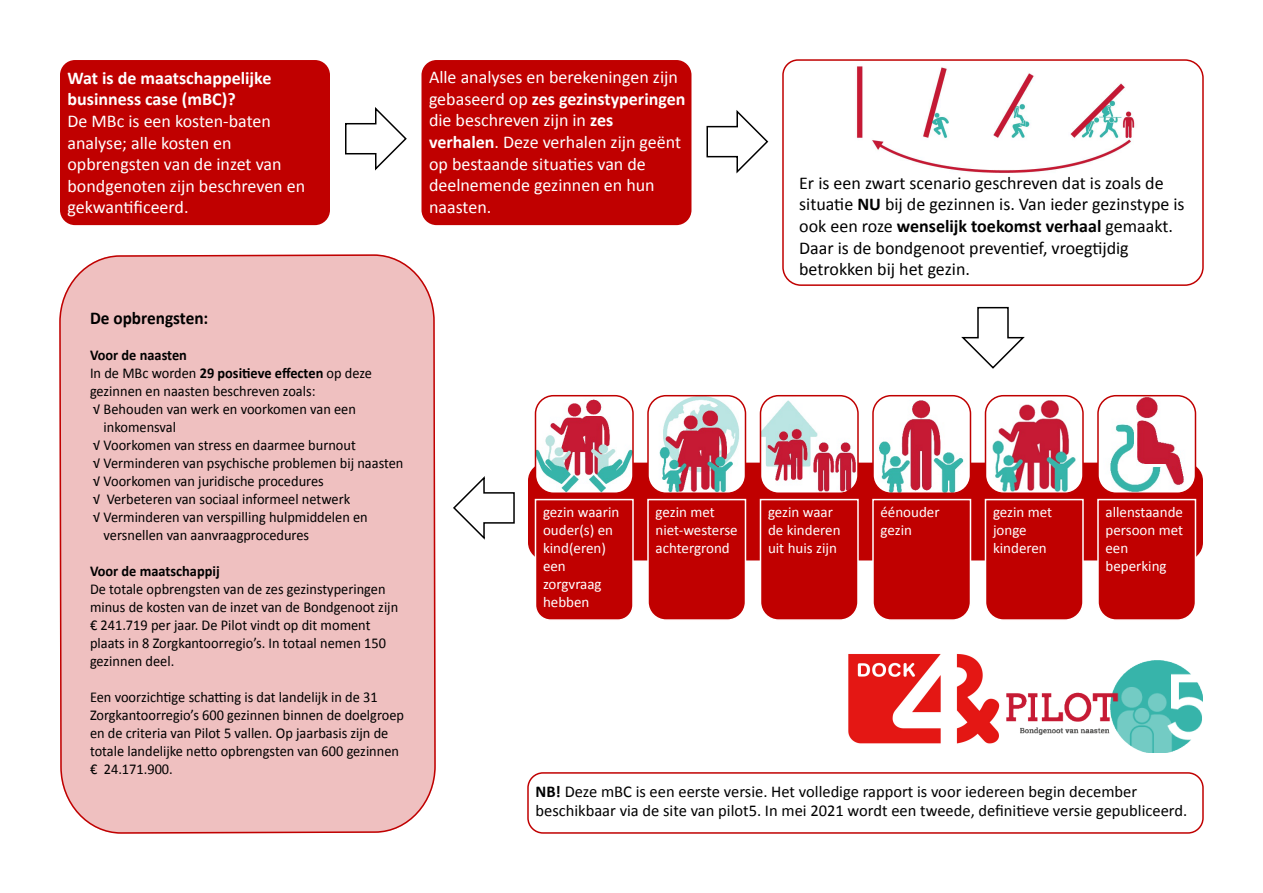
<style>
.page{position:relative;width:1263px;height:893px;background:#fff}
.page>*{position:absolute;margin:0;border:0;box-sizing:border-box;transform-origin:0 0}
.t1{font:18px/21.6px "Calibri";color:#fff}
.t2{font:18px/21.6px "Calibri";color:#000}
.t3{font:700 18px/21.6px "Calibri";color:#fff}
.t4{font:700 18px "Calibri";color:#000;scale:.96 1}
.t5{font:16.5px/19.8px "Calibri";color:#000}
.t6{font:15px/18px "Calibri";color:#000;scale:.96 1}
.t7{font:15px/18px "Calibri";color:#fff}
.t8{font:700 15px "Calibri";color:#000;scale:.96 1}
.s1{font-weight:700}
</style>
<div class="page">
<img style="left:848px;top:654px;width:152px;height:90px">
<img style="left:1006px;top:660px;width:197px;height:92px">
<div style="left:528px;top:462px;width:675px;height:98px;background:#c00000;border-radius:18px"></div>
<svg style="left:646px;top:395px;width:101px;height:225px"></svg>
<div style="left:647px;top:395px;width:99px;height:99px;border:2px solid #c00000;border-radius:18px"></div>
<svg style="left:759px;top:395px;width:101px;height:225px"></svg>
<div style="left:760px;top:395px;width:99px;height:99px;border:2px solid #c00000;border-radius:18px"></div>
<svg style="left:984px;top:395px;width:100px;height:225px"></svg>
<div style="left:985px;top:395px;width:99px;height:99px;border:2px solid #c00000;border-radius:18px"></div>
<svg style="left:1096px;top:395px;width:101px;height:225px"></svg>
<div style="left:1097px;top:395px;width:99px;height:99px;border:2px solid #c00000;border-radius:18px"></div>
<svg style="left:534px;top:395px;width:100px;height:225px"></svg>
<div style="left:535px;top:395px;width:99px;height:99px;border:2px solid #c00000;border-radius:18px"></div>
<svg style="left:872px;top:395px;width:100px;height:225px"></svg>
<div style="left:872px;top:395px;width:99px;height:99px;border:2px solid #c00000;border-radius:18px"></div>
<svg style="left:453px;top:476px;width:62px;height:64px"></svg>
<svg style="left:345px;top:107px;width:62px;height:64px"></svg>
<svg style="left:706px;top:110px;width:63px;height:64px"></svg>
<svg style="left:782px;top:59px;width:422px;height:227px"></svg>
<div style="left:527px;top:772px;width:677px;height:61px;border:2px solid #c00000;border-radius:15px"></div>
<div style="left:60px;top:254px;width:376px;height:580px;background:#efc0c0"></div>
<div style="left:60px;top:60px;width:270px;height:165px;background:#c00000;border-radius:15px"></div>
<div style="left:422px;top:60px;width:270px;height:165px;background:#c00000;border-radius:15px"></div>
<svg style="left:961px;top:306px;width:64px;height:63px"></svg>
<p class="t3" style="left:68px;top:66px;width:205px">Wat is de maatschappelijke businness case (mBC)?</p>
<p class="t1" style="left:68px;top:109px;width:239px">De MBc is een kosten-baten analyse; alle kosten en opbrengsten van de inzet van bondgenoten zijn beschreven en gekwantificeerd.</p>
<p class="t4" style="left:90px;top:305px;width:125px">De opbrengsten:</p>
<p class="t8" style="left:90px;top:344px;width:103px">Voor de naasten</p>
<p class="t6" style="left:90px;top:363px;width:295px">In de MBc worden <span class="s1">29 positieve effecten</span> op deze</p>
<p class="t6" style="left:90px;top:381px;width:236px">gezinnen en naasten beschreven zoals:</p>
<p class="t6" style="left:93px;top:399px;width:275px">√ Behouden van werk en voorkomen van een</p>
<p class="t6" style="left:104px;top:417px;width:77px">inkomensval</p>
<p class="t6" style="left:93px;top:435px;width:275px">√ Voorkomen van stress en daarmee burnout</p>
<p class="t6" style="left:93px;top:453px;width:325px">√ Verminderen van psychische problemen bij naasten</p>
<p class="t6" style="left:93px;top:471px;width:242px">√ Voorkomen van juridische procedures</p>
<p class="t6" style="left:93px;top:489px;width:269px">√ Verbeteren van sociaal informeel netwerk</p>
<p class="t6" style="left:93px;top:507px;width:288px">√ Verminderen van verspilling hulpmiddelen en</p>
<p class="t6" style="left:104px;top:525px;width:216px">versnellen van aanvraagprocedures</p>
<p class="t8" style="left:90px;top:560px;width:137px">Voor de maatschappij</p>
<p class="t6" style="left:90px;top:579px;width:323px">De totale opbrengsten van de zes gezinstyperingen minus de kosten van de inzet van de Bondgenoot zijn € 241.719 per jaar. De Pilot vindt op dit moment plaats in 8 Zorgkantoorregio’s. In totaal nemen 150 gezinnen deel.</p>
<p class="t6" style="left:90px;top:687px;width:329px">Een voorzichtige schatting is dat landelijk in de 31<br>Zorgkantoorregio’s 600 gezinnen binnen de doelgroep en de criteria van Pilot 5 vallen. Op jaarbasis zijn de totale landelijke netto opbrengsten van 600 gezinnen € 24.171.900.</p>
<p class="t1" style="left:429px;top:65px;width:258px">Alle analyses en berekeningen zijn gebaseerd op <span class="s1">zes gezinstyperingen </span>die beschreven zijn in <span class="s1">zes verhalen</span>. Deze verhalen zijn geënt op bestaande situaties van de deelnemende gezinnen en hun naasten.</p>
<p class="t2" style="left:799px;top:171px;width:387px">Er is een zwart scenario geschreven dat is zoals de situatie <span class="s1">NU</span> bij de gezinnen is. Van ieder gezinstype is ook een roze <span class="s1">wenselijk toekomst verhaal</span> gemaakt.<br>Daar is de bondgenoot preventief, vroegtijdig betrokken bij het gezin.</p>
<p class="t7" style="left:543px;top:502px;width:78px">gezin waarin ouder(s) en kind(eren) een zorgvraag hebben</p>
<p class="t7" style="left:656px;top:502px;width:84px">gezin met niet-westerse achtergrond</p>
<p class="t7" style="left:768px;top:502px;width:74px">gezin waar de kinderen uit huis zijn</p>
<p class="t7" style="left:881px;top:502px;width:61px">éénouder gezin</p>
<p class="t7" style="left:993px;top:502px;width:61px">gezin met jonge kinderen</p>
<p class="t7" style="left:1106px;top:502px;width:79px">allenstaande persoon met een beperking</p>
<p class="t5" style="left:536px;top:780px;width:653px"><span class="s1">NB!</span> Deze mBC is een eerste versie. Het volledige rapport is voor iedereen begin december beschikbaar via de site van pilot5. In mei 2021 wordt een tweede, definitieve versie gepubliceerd.</p>
</div>
